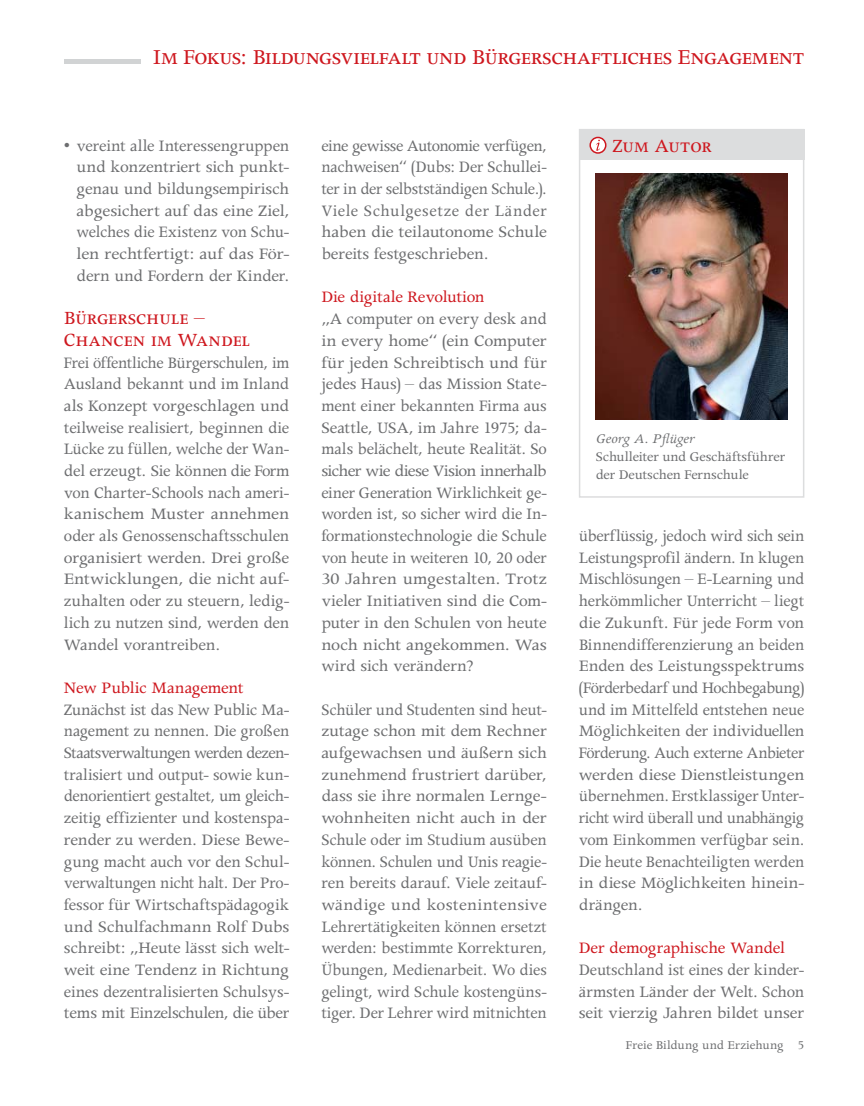
<style>
.page{position:relative;width:864px;height:1106px;background:#fff}
.page>*{position:absolute;margin:0;border:0;box-sizing:border-box;transform-origin:0 0}
.t1{font:24px "Apollo MT SC";letter-spacing:-.01em;color:#ce171e}
.t2{font:21px/21.8px "Apollo MT SC";letter-spacing:.01em;color:#ce171e}
.t3{font:18px/21.8px "Apollo";letter-spacing:-.015em;color:#6d6e70;text-align:justify}
.t4{font:18px/21.8px "Apollo";letter-spacing:-.015em;color:#6d6e70;text-align:justify;scale:.95 1}
.t5{font:18px/21.8px "Apollo";letter-spacing:-.015em;color:#6d6e70;text-align:justify;scale:.96 1}
.t6{font:18px "Apollo";letter-spacing:-.015em;color:#ce171e}
.t7{font:15px/18px "Apollo";letter-spacing:-.01em;color:#6d6e70}
.t8{font:italic 15px "Apollo MT Std";letter-spacing:.005em;color:#6d6e70}
.t9{font:13.5px "Apollo";color:#6d6e70}
</style>
<div class="page">
<hr style="left:64px;top:60px;width:76px;height:4px;background:#d1d3d4">
<div style="left:578px;top:129px;width:226px;height:368px;border:2px solid #dcddde"></div>
<img style="left:595px;top:173px;width:192px;height:247px">
<div style="left:578px;top:129px;width:226px;height:30px;background:#dcddde"></div>
<svg style="left:590px;top:137px;width:15px;height:16px"></svg>
<div style="left:589px;top:137px;width:17px;height:17px;border:2px solid #ce171e;border-radius:50%"></div>
<svg style="left:595px;top:140px;width:4px;height:11px"></svg>
<h1 class="t1" style="left:153px;top:48px;width:652px">Im Fokus: Bildungsvielfalt und Bürgerschaftliches Engagement</h1>
<p class="t3" style="left:77px;top:136px;width:214px;text-indent:-13px">• vereint alle Interessengruppen und konzentriert sich punkt&shy;genau und bildungsempirisch abgesichert auf das eine Ziel, welches die Existenz von Schu&shy;len rechtfertigt: auf das För&shy;dern und Fordern der Kinder.</p>
<p class="t2" style="left:64px;top:309px;width:187px">Bürgerschule –<br>Chancen im Wandel</p>
<p class="t4" style="left:64px;top:353px;width:239px">Frei öffentliche Bürgerschulen, im Ausland bekannt und im Inland als Konzept vorgeschlagen und teilweise realisiert, beginnen die Lücke zu füllen, welche der Wan&shy;del erzeugt. Sie können die Form von Charter-Schools nach ameri&shy;kanischem Muster annehmen oder als Genossenschaftsschulen organisiert werden. Drei große Entwicklungen, die nicht auf&shy;zuhalten oder zu steuern, ledig&shy;lich zu nutzen sind, werden den Wandel vorantreiben.</p>
<p class="t6" style="left:64px;top:681px;width:181px">New Public Management</p>
<p class="t3" style="left:64px;top:700px;width:227px">Zunächst ist das New Public Ma&shy;nagement zu nennen. Die großen Staatsverwaltungen werden dezen&shy;tralisiert und output- sowie kun&shy;denorientiert gestaltet, um gleich&shy;zeitig effizienter und kostenspa&shy;render zu werden. Diese Bewe&shy;gung macht auch vor den Schul&shy;verwaltungen nicht halt. Der Pro&shy;fessor für Wirtschaftspädagogik und Schulfachmann Rolf Dubs schreibt: „Heute lässt sich welt&shy;weit eine Tendenz in Richtung eines dezentralisierten Schulsys&shy;tems mit Einzelschulen, die über</p>
<p class="t5" style="left:321px;top:136px;width:236px">eine gewisse Autonomie verfügen, nachweisen“ (Dubs: Der Schullei&shy;ter in der selbstständigen Schule.).<br>Viele Schulgesetze der Länder haben die teilautonome Schule bereits festgeschrieben.</p>
<p class="t6" style="left:321px;top:291px;width:165px">Die digitale Revolution</p>
<p class="t3" style="left:321px;top:310px;width:227px">„A computer on every desk and in every home“ (ein Computer für jeden Schreibtisch und für jedes Haus) – das Mission State&shy;ment einer bekannten Firma aus Seattle, USA, im Jahre 1975; da&shy;mals belächelt, heute Realität. So sicher wie diese Vision innerhalb einer Generation Wirklichkeit ge&shy;worden ist, so sicher wird die In&shy;formationstechnologie die Schule von heute in weiteren 10, 20 oder 30 Jahren umgestalten. Trotz vieler Initiativen sind die Com&shy;puter in den Schulen von heute noch nicht angekommen. Was wird sich verändern?</p>
<p class="t4" style="left:321px;top:700px;width:239px">Schüler und Studenten sind heut&shy;zutage schon mit dem Rechner aufgewachsen und äußern sich zunehmend frustriert darüber, dass sie ihre normalen Lernge&shy;wohnheiten nicht auch in der Schule oder im Studium ausüben können. Schulen und Unis reagie&shy;ren bereits darauf. Viele zeitauf&shy;wändige und kostenintensive Lehrertätigkeiten können ersetzt werden: bestimmte Korrekturen, Übungen, Medienarbeit. Wo dies gelingt, wird Schule kostengüns&shy;tiger. Der Lehrer wird mitnichten</p>
<p class="t2" style="left:612px;top:137px;width:101px">Zum Autor</p>
<p class="t8" style="left:595px;top:432px;width:100px">Georg A. Pflüger</p>
<p class="t7" style="left:595px;top:449px;width:191px">Schulleiter und Geschäftsführer der Deutschen Fernschule</p>
<p class="t5" style="left:578px;top:527px;width:236px">überflüssig, jedoch wird sich sein Leistungsprofil ändern. In klugen Mischlösungen – E-Learning und herkömmlicher Unterricht – liegt die Zukunft. Für jede Form von Binnendifferenzierung an beiden Enden des Leistungsspektrums (Förderbedarf und Hochbegabung) und im Mittelfeld entstehen neue Möglichkeiten der individuellen Förderung. Auch externe Anbieter werden diese Dienstleistungen übernehmen. Erstklassiger Unter&shy;richt wird überall und unabhängig vom Einkommen verfügbar sein.<br>Die heute Benachteiligten werden in diese Möglichkeiten hinein&shy;drängen.</p>
<p class="t6" style="left:578px;top:941px;width:208px">Der demographische Wandel</p>
<p class="t4" style="left:578px;top:960px;width:239px">Deutschland ist eines der kinder&shy;ärmsten Länder der Welt. Schon seit vierzig Jahren bildet unser</p>
<p class="t9" style="left:625px;top:1040px;width:180px">Freie Bildung und Erziehung 5</p>
</div>
